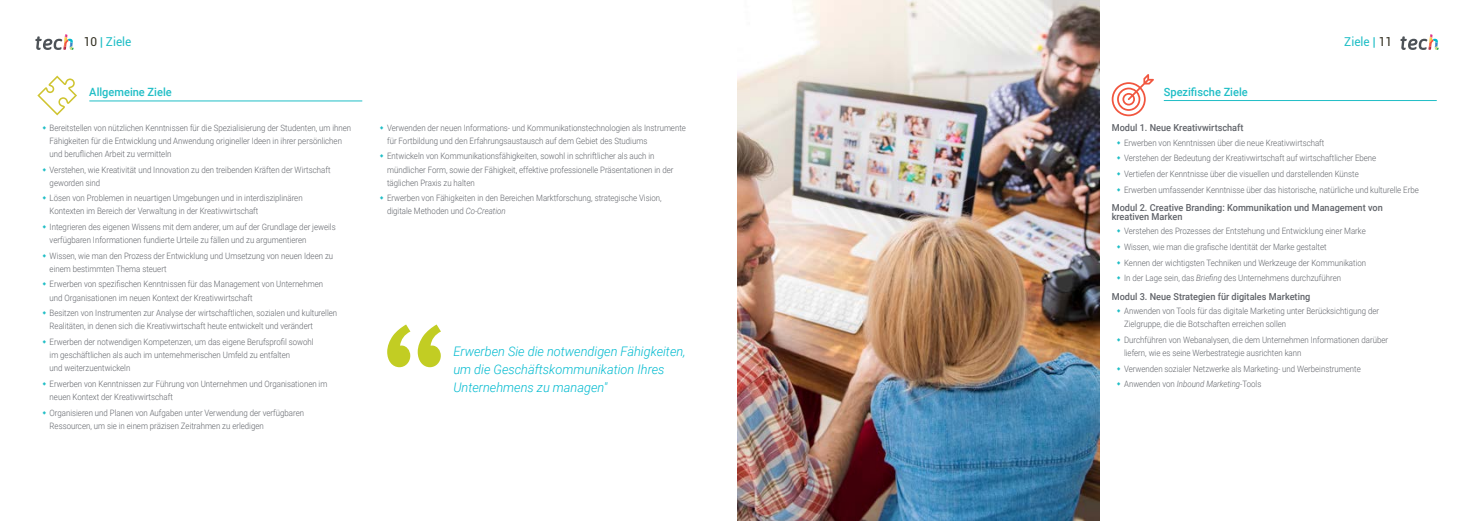
<style>
.page{position:relative;width:1474px;height:521px;background:#fff}
.page>*{position:absolute;margin:0;border:0;box-sizing:border-box;transform-origin:0 0}
.t1{font:italic 300 13.12px/18.4px "Roboto";color:#00bacf}
.t2{font:12.25px "Roboto";color:#20bec6}
.t3{font:500 11.38px "Roboto";color:#20bec6}
.t4{font:500 9.62px/8.8px "Roboto";color:#61646a;scale:.95 1}
.t5{font:300 8.75px/13.1px "Roboto";color:#61646a;scale:.9 1}
.s1{color:#312e20}
.s2{font-style:italic}
</style>
<div class="page">
<hr style="left:89px;top:101px;width:273px;height:1px;background:#20bec6">
<svg style="left:37px;top:76px;width:40px;height:39px"></svg>
<svg style="left:35px;top:34px;width:39px;height:16px"></svg>
<svg style="left:1400px;top:34px;width:38px;height:16px"></svg>
<hr style="left:1163px;top:100px;width:273px;height:1px;background:#20bec6">
<svg style="left:1111px;top:74px;width:42px;height:42px"></svg>
<svg style="left:387px;top:324px;width:54px;height:43px"></svg>
<img style="left:737px;top:0;width:362px;height:521px">
<h2 class="t2" style="left:84px;top:33px;width:49px"><span class="s1">10</span> | Ziele</h2>
<h3 class="t3" style="left:89px;top:84px;width:84px">Allgemeine Ziele</h3>
<p class="t5" style="left:50px;top:121px;width:336px">Bereitstellen von nützlichen Kenntnissen für die Spezialisierung der Studenten, um ihnen<br>Fähigkeiten für die Entwicklung und Anwendung origineller Ideen in ihrer persönlichen und beruflichen Arbeit zu vermitteln</p>
<p class="t5" style="left:50px;top:163px;width:314px">Verstehen, wie Kreativität und Innovation zu den treibenden Kräften der Wirtschaft geworden sind</p>
<p class="t5" style="left:50px;top:191px;width:283px">Lösen von Problemen in neuartigen Umgebungen und in interdisziplinären<br>Kontexten im Bereich der Verwaltung in der Kreativwirtschaft</p>
<p class="t5" style="left:50px;top:220px;width:319px">Integrieren des eigenen Wissens mit dem anderer, um auf der Grundlage der jeweils verfügbaren Informationen fundierte Urteile zu fällen und zu argumentieren</p>
<p class="t5" style="left:50px;top:249px;width:316px">Wissen, wie man den Prozess der Entwicklung und Umsetzung von neuen Ideen zu einem bestimmten Thema steuert</p>
<p class="t5" style="left:50px;top:277px;width:305px">Erwerben von spezifischen Kenntnissen für das Management von Unternehmen und Organisationen im neuen Kontext der Kreativwirtschaft</p>
<p class="t5" style="left:50px;top:306px;width:321px">Besitzen von Instrumenten zur Analyse der wirtschaftlichen, sozialen und kulturellen<br>Realitäten, in denen sich die Kreativwirtschaft heute entwickelt und verändert</p>
<p class="t5" style="left:50px;top:335px;width:295px">Erwerben der notwendigen Kompetenzen, um das eigene Berufsprofil sowohl im geschäftlichen als auch im unternehmerischen Umfeld zu entfalten<br>und weiterzuentwickeln</p>
<p class="t5" style="left:50px;top:377px;width:310px">Erwerben von Kenntnissen zur Führung von Unternehmen und Organisationen im neuen Kontext der Kreativwirtschaft</p>
<p class="t5" style="left:50px;top:405px;width:284px">Organisieren und Planen von Aufgaben unter Verwendung der verfügbaren<br>Ressourcen, um sie in einem präzisen Zeitrahmen zu erledigen</p>
<p class="t5" style="left:387px;top:121px;width:333px">Verwenden der neuen Informations- und Kommunikationstechnologien als Instrumente für Fortbildung und den Erfahrungsaustausch auf dem Gebiet des Studiums</p>
<p class="t5" style="left:387px;top:149px;width:320px">Entwickeln von Kommunikationsfähigkeiten, sowohl in schriftlicher als auch in mündlicher Form, sowie der Fähigkeit, effektive professionelle Präsentationen in der täglichen Praxis zu halten</p>
<p class="t5" style="left:387px;top:191px;width:306px">Erwerben von Fähigkeiten in den Bereichen Marktforschung, strategische Vision, digitale Methoden und <span class="s2">Co-Creation</span></p>
<h1 class="t1" style="left:453px;top:341px;width:234px">Erwerben Sie die notwendigen Fähigkeiten, um die Geschäftskommunikation Ihres<br>Unternehmens zu managen"</h1>
<h3 class="t3" style="left:1163px;top:84px;width:85px">Spezifische Ziele</h3>
<h2 class="t2" style="left:1344px;top:33px;width:49px">Ziele | <span class="s1">11</span></h2>
<p class="t4" style="left:1111px;top:123px;width:140px">Modul 1. Neue Kreativwirtschaft</p>
<p class="t5" style="left:1124px;top:134px;width:329px;line-height:15.6px">Erwerben von Kenntnissen über die neue Kreativwirtschaft<br>Verstehen der Bedeutung der Kreativwirtschaft auf wirtschaftlicher Ebene<br>Vertiefen der Kenntnisse über die visuellen und darstellenden Künste<br>Erwerben umfassender Kenntnisse über das historische, natürliche und kulturelle Erbe</p>
<p class="t4" style="left:1111px;top:203px;width:287px">Modul 2. Creative Branding: Kommunikation und Management von kreativen Marken</p>
<p class="t5" style="left:1124px;top:223px;width:270px;line-height:15.6px">Verstehen des Prozesses der Entstehung und Entwicklung einer Marke Wissen, wie man die grafische Identität der Marke gestaltet<br>Kennen der wichtigsten Techniken und Werkzeuge der Kommunikation In der Lage sein, das <span class="s2">Briefing</span> des Unternehmens durchzuführen</p>
<p class="t4" style="left:1111px;top:292px;width:210px">Modul 3. Neue Strategien für digitales Marketing</p>
<p class="t5" style="left:1124px;top:304px;width:285px">Anwenden von Tools für das digitale Marketing unter Berücksichtigung der<br>Zielgruppe, die die Botschaften erreichen sollen</p>
<p class="t5" style="left:1124px;top:333px;width:295px">Durchführen von Webanalysen, die dem Unternehmen Informationen darüber liefern, wie es seine Werbestrategie ausrichten kann</p>
<p class="t5" style="left:1124px;top:360px;width:264px;line-height:15.6px">Verwenden sozialer Netzwerke als Marketing- und Werbeinstrumente<br>Anwenden von <span class="s2">Inbound Marketing</span>-Tools</p>
</div>
